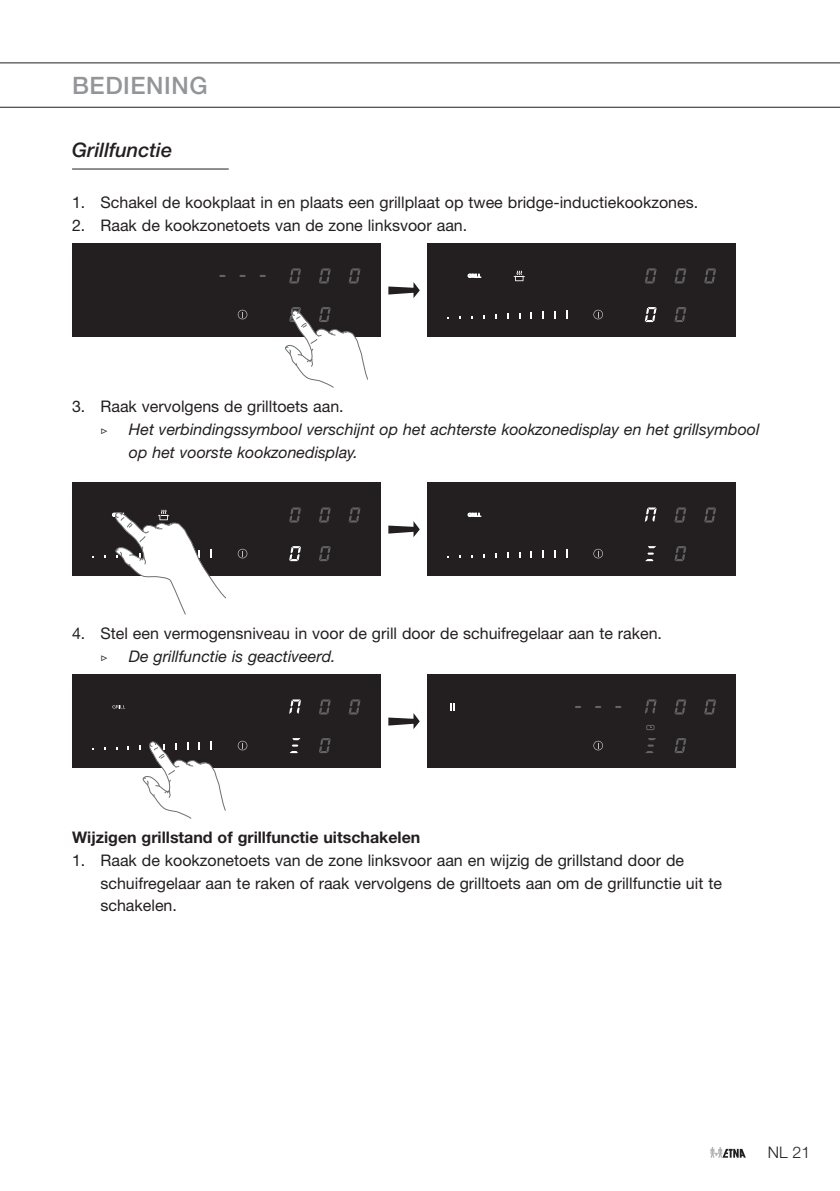
<style>
.page{position:relative;width:840px;height:1191px;background:#fff}
.page>*{position:absolute;margin:0;border:0;box-sizing:border-box;transform-origin:0 0}
.t1{font:500 24px "Helvetica Neue";letter-spacing:.025em;color:#939598}
.t2{font:italic 500 20px "Helvetica Neue";color:#231f20}
.t3{font:16px/22.6px "Helvetica Neue";color:#231f20}
.t4{font:italic 16px/22.6px "Helvetica Neue";color:#231f20}
.t5{font:700 16px "Helvetica Neue";color:#231f20}
.t6{font:300 16px "Helvetica Neue";color:#231f20}
.t7{font:16px "Garamond Premr Pro";color:#231f20}
</style>
<div class="page">
<hr style="left:0;top:62px;width:839px;height:1px;background:#231f20">
<hr style="left:0;top:107px;width:839px;height:1px;background:#231f20">
<svg style="left:710px;top:1147px;width:35px;height:10px"></svg>
<hr style="left:72px;top:169px;width:156px;height:1px;background:#231f20">
<div style="left:72px;top:243px;width:308px;height:94px;background:#231f20"></div>
<div style="left:427px;top:243px;width:308px;height:94px;background:#231f20"></div>
<svg style="left:388px;top:282px;width:31px;height:16px"></svg>
<svg style="left:219px;top:275px;width:7px;height:2px"></svg>
<svg style="left:239px;top:275px;width:7px;height:2px"></svg>
<svg style="left:259px;top:275px;width:7px;height:2px"></svg>
<svg style="left:289px;top:268px;width:12px;height:15px"></svg>
<svg style="left:319px;top:268px;width:11px;height:15px"></svg>
<svg style="left:348px;top:268px;width:12px;height:15px"></svg>
<svg style="left:237px;top:310px;width:10px;height:9px"></svg>
<svg style="left:645px;top:268px;width:11px;height:15px"></svg>
<svg style="left:674px;top:268px;width:12px;height:15px"></svg>
<svg style="left:704px;top:268px;width:11px;height:15px"></svg>
<svg style="left:644px;top:307px;width:12px;height:15px"></svg>
<svg style="left:674px;top:307px;width:12px;height:15px"></svg>
<svg style="left:593px;top:310px;width:9px;height:9px"></svg>
<svg style="left:530px;top:312px;width:2px;height:7px"></svg>
<svg style="left:513px;top:271px;width:11px;height:10px"></svg>
<svg style="left:467px;top:274px;width:13px;height:3px"></svg>
<svg style="left:285px;top:307px;width:83px;height:81px"></svg>
<div style="left:72px;top:482px;width:308px;height:94px;background:#231f20"></div>
<div style="left:427px;top:482px;width:308px;height:94px;background:#231f20"></div>
<svg style="left:388px;top:521px;width:31px;height:16px"></svg>
<svg style="left:289px;top:507px;width:12px;height:15px"></svg>
<svg style="left:319px;top:507px;width:11px;height:15px"></svg>
<svg style="left:348px;top:507px;width:12px;height:15px"></svg>
<svg style="left:289px;top:546px;width:12px;height:15px"></svg>
<svg style="left:319px;top:546px;width:11px;height:15px"></svg>
<svg style="left:237px;top:549px;width:10px;height:9px"></svg>
<svg style="left:644px;top:507px;width:12px;height:15px"></svg>
<svg style="left:674px;top:507px;width:12px;height:15px"></svg>
<svg style="left:704px;top:507px;width:11px;height:15px"></svg>
<svg style="left:645px;top:546px;width:10px;height:15px"></svg>
<svg style="left:674px;top:546px;width:12px;height:15px"></svg>
<svg style="left:593px;top:549px;width:9px;height:9px"></svg>
<svg style="left:530px;top:551px;width:2px;height:7px"></svg>
<svg style="left:467px;top:513px;width:13px;height:3px"></svg>
<svg style="left:112px;top:510px;width:114px;height:105px"></svg>
<div style="left:72px;top:674px;width:308px;height:94px;background:#231f20"></div>
<div style="left:427px;top:674px;width:308px;height:94px;background:#231f20"></div>
<svg style="left:388px;top:713px;width:31px;height:16px"></svg>
<svg style="left:289px;top:699px;width:12px;height:15px"></svg>
<svg style="left:319px;top:699px;width:11px;height:15px"></svg>
<svg style="left:348px;top:699px;width:12px;height:15px"></svg>
<svg style="left:290px;top:738px;width:10px;height:15px"></svg>
<svg style="left:319px;top:738px;width:11px;height:15px"></svg>
<svg style="left:237px;top:741px;width:10px;height:9px"></svg>
<svg style="left:112px;top:705px;width:12px;height:3px"></svg>
<svg style="left:575px;top:706px;width:6px;height:2px"></svg>
<svg style="left:595px;top:706px;width:6px;height:2px"></svg>
<svg style="left:615px;top:706px;width:6px;height:2px"></svg>
<svg style="left:593px;top:741px;width:9px;height:9px"></svg>
<svg style="left:450px;top:703px;width:4px;height:7px"></svg>
<svg style="left:646px;top:725px;width:7px;height:5px"></svg>
<svg style="left:645px;top:699px;width:11px;height:15px"></svg>
<svg style="left:674px;top:699px;width:12px;height:15px"></svg>
<svg style="left:704px;top:699px;width:11px;height:15px"></svg>
<svg style="left:645px;top:738px;width:10px;height:15px"></svg>
<svg style="left:674px;top:738px;width:12px;height:15px"></svg>
<svg style="left:139px;top:741px;width:87px;height:78px"></svg>
<h1 class="t1" style="left:72px;top:72px;width:137px">BEDIENING</h1>
<p class="t2" style="left:72px;top:138px;width:102px">Grillfunctie</p>
<p class="t3" style="left:72px;top:191px;width:627px">1. Schakel de kookplaat in en plaats een grillplaat op twee bridge-inductiekookzones.</p>
<p class="t3" style="left:72px;top:214px;width:396px">2. Raak de kookzonetoets van de zone linksvoor aan.</p>
<p class="t3" style="left:72px;top:395px;width:273px">3. Raak vervolgens de grilltoets aan.</p>
<p class="t7" style="left:100px;top:420px;width:9px">▷</p>
<p class="t4" style="left:129px;top:418px;width:632px">Het verbindingssymbool verschijnt op het achterste kookzonedisplay en het grillsymbool op het voorste kookzonedisplay.</p>
<p class="t3" style="left:72px;top:622px;width:591px">4. Stel een vermogensniveau in voor de grill door de schuifregelaar aan te raken.</p>
<p class="t7" style="left:100px;top:647px;width:9px">▷</p>
<p class="t4" style="left:129px;top:644px;width:208px">De grillfunctie is geactiveerd.</p>
<p class="t5" style="left:72px;top:827px;width:349px">Wijzigen grillstand of grillfunctie uitschakelen</p>
<p class="t3" style="left:100px;top:848px;width:622px;text-indent:-28px">1. Raak de kookzonetoets van de zone linksvoor aan en wijzig de grillstand door de schuifregelaar aan te raken of raak vervolgens de grilltoets aan om de grillfunctie uit te schakelen.</p>
<p class="t6" style="left:767px;top:1142px;width:44px">NL 21</p>
</div>
